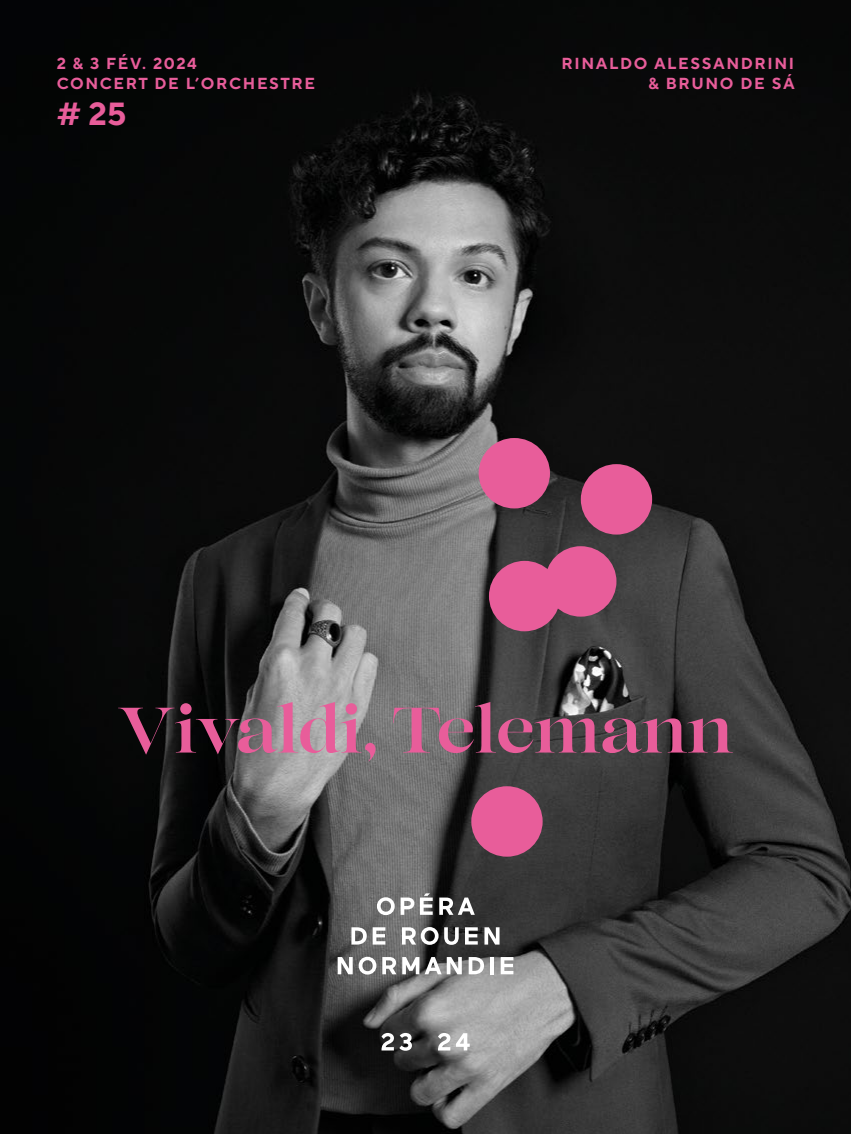
<style>
.page{position:relative;width:851px;height:1134px;background:#fff}
.page>*{position:absolute;margin:0;border:0;box-sizing:border-box;transform-origin:0 0}
.t1{font:64px "Lust Pro No 4";color:#e85d9a}
.t2{font:700 32px "TT Norms Pro";color:#e85d9a}
.t3{font:700 16px/20px "TT Norms Pro";letter-spacing:.1em;color:#e85d9a}
</style>
<div class="page">
<img style="left:0;top:0;width:850px;height:1134px">
<div style="left:545px;top:546px;width:71px;height:71px;background:#e85d9a;border-radius:50%"></div>
<div style="left:471px;top:786px;width:71px;height:71px;background:#e85d9a;border-radius:50%"></div>
<div style="left:478px;top:438px;width:72px;height:70px;background:#e85d9a;border-radius:50%"></div>
<div style="left:580px;top:464px;width:72px;height:71px;background:#e85d9a;border-radius:50%"></div>
<div style="left:489px;top:561px;width:71px;height:70px;background:#e85d9a;border-radius:50%"></div>
<svg style="left:377px;top:897px;width:17px;height:18px"></svg>
<svg style="left:400px;top:897px;width:14px;height:18px"></svg>
<svg style="left:420px;top:893px;width:12px;height:22px"></svg>
<svg style="left:439px;top:897px;width:35px;height:18px"></svg>
<svg style="left:351px;top:927px;width:34px;height:17px"></svg>
<svg style="left:402px;top:927px;width:36px;height:18px"></svg>
<svg style="left:444px;top:927px;width:14px;height:18px"></svg>
<svg style="left:465px;top:927px;width:12px;height:17px"></svg>
<svg style="left:484px;top:927px;width:15px;height:17px"></svg>
<svg style="left:337px;top:957px;width:15px;height:17px"></svg>
<svg style="left:358px;top:957px;width:18px;height:17px"></svg>
<svg style="left:382px;top:957px;width:14px;height:17px"></svg>
<svg style="left:402px;top:957px;width:59px;height:17px"></svg>
<svg style="left:468px;top:957px;width:16px;height:17px"></svg>
<hr style="left:490px;top:957px;width:3px;height:17px;background:#fff">
<svg style="left:500px;top:957px;width:13px;height:17px"></svg>
<svg style="left:381px;top:1033px;width:31px;height:18px"></svg>
<svg style="left:438px;top:1033px;width:12px;height:17px"></svg>
<svg style="left:456px;top:1033px;width:13px;height:17px"></svg>
<p class="t3" style="left:57px;top:54px;width:260px">2 &amp; 3 FÉV. 2024<br>CONCERT DE L’ORCHESTRE</p>
<h2 class="t2" style="left:57px;top:90px;width:71px"># 25</h2>
<p class="t3" style="left:561px;top:54px;width:234px;text-align:right">RINALDO ALESSANDRINI &amp; BRUNO DE SÁ</p>
<h1 class="t1" style="left:118px;top:692px;width:617px">Vivaldi, Telemann</h1>
</div>
